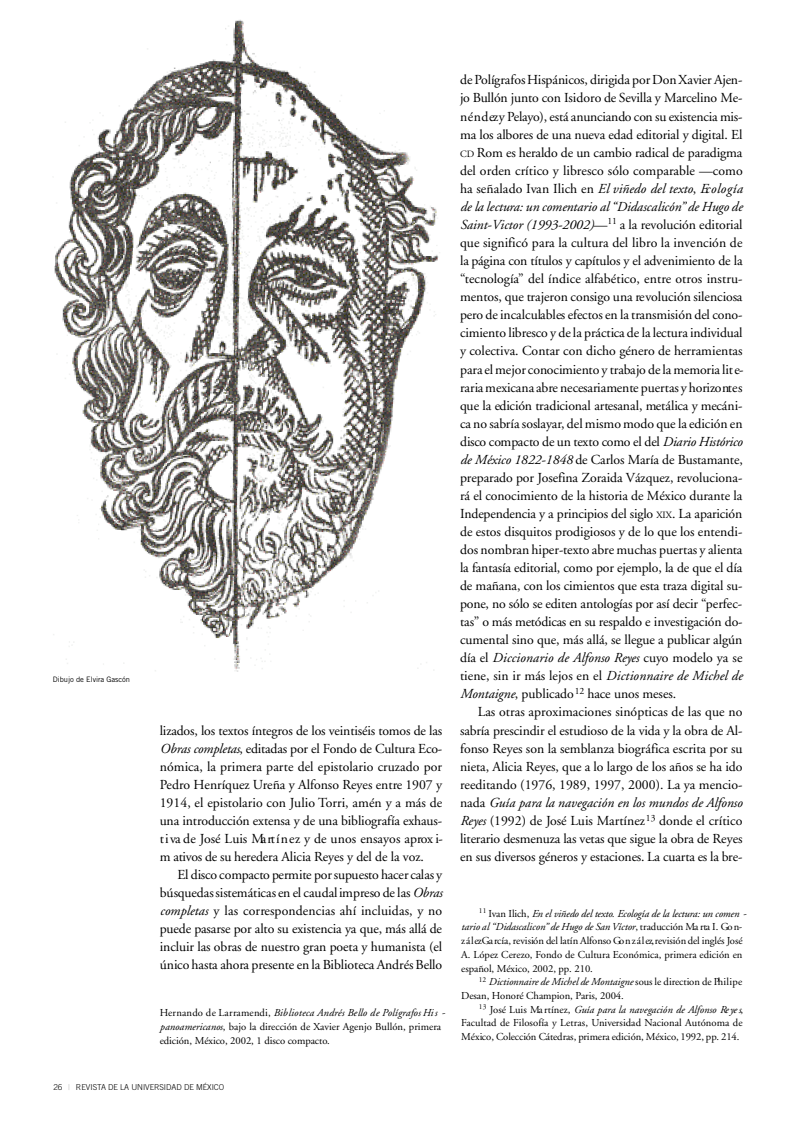
<style>
.page{position:relative;width:798px;height:1134px;background:#fff}
.page>*{position:absolute;margin:0;border:0;box-sizing:border-box;transform-origin:0 0}
.t1{font:13.75px/18px "Adobe Garamond";letter-spacing:-.005em;color:#000;text-align:justify}
.t2{font:10.62px/13.8px "Adobe Garamond";color:#000}
.t3{font:300 8.12px "Trade Gothic";letter-spacing:-.01em;color:#000}
.t4{font:7.5px "Trade Gothic";letter-spacing:-.005em;color:#000}
.s1{font-style:italic}
.s2{font-size:9.62px}
.s3{font-weight:400;color:#bfbfbf}
</style>
<div class="page">
<img style="left:53px;top:19px;width:387px;height:652px">
<p class="t4" style="left:53px;top:677px;width:79px">Dibujo de Elvira Gascón</p>
<p class="t1" style="left:160px;top:723px;width:284px">lizados, los textos íntegros de los veintiséis tomos de las <span class="s1">Obras completas</span>, editadas por el Fondo de Cultura Eco&shy;nómica, la primera parte del epistolario cruzado por Pedro Henríquez Ureña y Alfonso Reyes entre 1907 y 1914, el epistolario con Julio Torri, amén y a más de una introducción extensa y de una bibliografía exhaus&shy;t i va de José Luis Ma rt í n ez y de unos ensayos aprox i&shy;m ativos de su heredera Alicia Reyes y del de la voz.</p>
<p class="t1" style="left:160px;top:867px;width:284px;text-indent:18px">El disco compacto permite porsupuesto hacer calas y búsquedassistemáticasen el caudal impreso de las<span class="s1">Ob ra s completas</span> y las correspondencias ahí incluidas, y no puede pasarse por alto su existencia ya que, más allá de incluir las obras de nuestro gran poeta y humanista (el único hasta ahora presente en la Biblioteca AndrésBe llo</p>
<p class="t2" style="left:160px;top:1007px;width:286px">Hernando de Larramendi, <span class="s1">Biblioteca Andrés Bello de Po líg rafos Hi s - p anoamericanos</span>, bajo la dirección de Xavier Agenjo Bullón, primera edición, México, 2002, 1 disco compacto.</p>
<p class="t1" style="left:460px;top:72px;width:285px">de PolígrafosHispánicos, dirigida por DonXavier Ajen&shy;jo Bullón junto con Isidoro de Sevilla y Marcelino Me&shy;n é n d ezy Pe la yo), está anunciando con su existencia mis&shy;ma los albores de una nueva edad editorial y digital. El <span class="s2">CD</span> Rom es heraldo de un cambio radical de paradigma del orden crítico y libresco sólo comparable —como ha señalado Ivan Ilich en <span class="s1">El viñedo del texto</span>, <span class="s1">Ec o lo g ía de la lectura: un comentario al “Didascalicón” de Hugo de Saint-Victor (1993-2002)</span>—<sup>11</sup> a la revolución editorial que significó para la cultura del libro la invención de la página con títulos y capítulos y el advenimiento de la “tecnología” del índice alfabético, entre otros instru&shy;mentos, que trajeron consigo una re volución silenciosa p e ro de incalculables efectosen la transmisión del cono&shy;cimiento libresco y dela práctica de la lectura individual y colectiva. Contar con dicho género de herramientas para el mejor conocimiento y trabajo de la memoria lit e&shy;raria mexicana abre necesariamente puertas y horizo nte s que la edición tradicional artesanal, metálica y mecáni&shy;ca no sabría soslayar, del mismo modo que la edición en disco compacto de un texto como el del <span class="s1">Diario Histó rico de México 1822-1848</span> de Carlos María de Bustamante, preparado por Josefina Zoraida Vázquez, revoluciona&shy;rá el conocimiento de la historia de México durante la Independencia y a principios del siglo <span class="s2">XIX</span>. La aparición de estos disquitos prodigiosos y de lo que los entendi&shy;dos nombran hiper-texto abre muchas puertas y alienta la fantasía editorial, como por ejemplo, la de que el día de mañana, con los cimientos que esta traza digital su&shy;pone, no sólo se editen antologías por así decir “perfec&shy;tas” o más metódicas en su respaldo e investigación do&shy;cumental sino que, más allá, se llegue a publicar algún día el <span class="s1">Diccionario de Alfonso Reyes</span> cuyo modelo ya se tiene, sin ir más lejos en el <span class="s1">Dictionnaire de Michel de Montaigne</span>, publicado<sup>12</sup> hace unos meses.</p>
<p class="t1" style="left:460px;top:704px;width:284px;text-indent:18px">Las otras aproximaciones sinópticas de las que no sabría prescindir el estudioso de la vida y la obra de Al&shy;fonso Reyes son la semblanza biográfica escrita por su nieta, Alicia Reyes, que a lo largo de los años se ha ido reeditando (1976, 1989, 1997, 2000). La ya mencio&shy;nada <span class="s1">Guía para la navegación en los mundos de Alfonso Reyes</span> (1992) de José Luis Martínez<sup>13</sup> donde el crítico literario desmenuza las vetas que sigue la obra de Reyes en sus diversos géneros y estaciones. La cuarta es la bre-</p>
<p class="t2" style="left:461px;top:907px;width:286px;text-indent:18px"><sup>11</sup> Ivan Ilich, <span class="s1">En el viñedo del texto. Ecología de la lectura: un comen - tario al “Didascalicon” de Hugo de San V ícto r</span>, traducción Ma rta I. Go n&shy;z á l ezGa rcía, revisión del latín Alfonso Go n z á l ez,revisión del inglés Jo sé A. López Cerezo, Fondo de Cultura Económica, primera edición en español, México, 2002, pp. 210.</p>
<p class="t2" style="left:461px;top:976px;width:283px;text-indent:18px"><sup>1</sup> <sup>2</sup> <span class="s1">D ictio n n a ire de Michel de Mo n ta ig n e</span> sous le direction de Ph ilip e<br>Desan, Honoré Champion, Paris, 2004.</p>
<p class="t2" style="left:461px;top:1003px;width:283px;text-align:justify;text-indent:18px"><sup>1</sup> <sup>3</sup> José Luis Ma rtín ez, <span class="s1">Guía para la navegación de Alfonso Re ye s</span>, Facultad de Filosofía y Letras, Universidad Nacional Autónoma de México, Colección Cátedras, primera edición, México, 1992, pp. 214.</p>
<p class="t3" style="left:53px;top:1084px;width:172px">26 <span class="s3">|</span> REVISTA DE LA UNIVERSIDAD DE MÉXICO</p>
</div>
